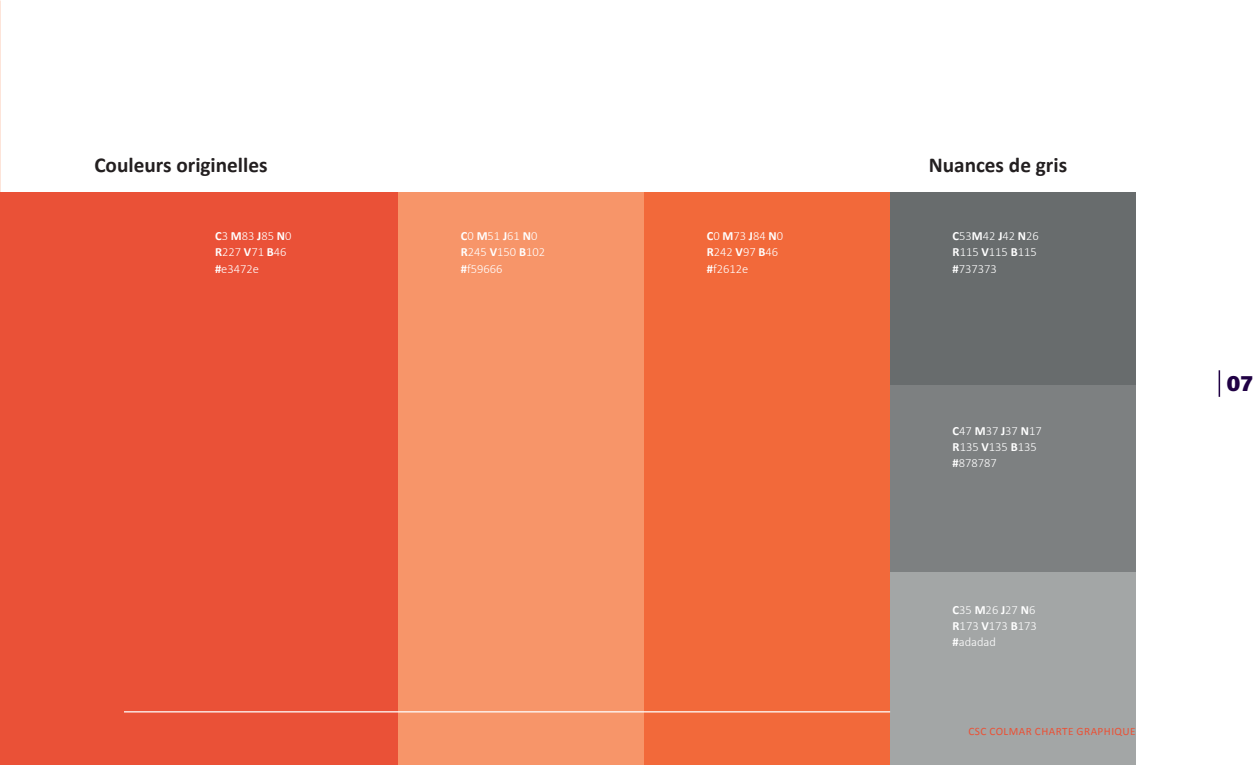
<style>
.page{position:relative;width:1260px;height:765px;background:#fff}
.page>*{position:absolute;margin:0;border:0;box-sizing:border-box;transform-origin:0 0}
.t1{font:900 22.5px "Acumin Pro";color:#200144}
.t2{font:700 21.25px "Calibri";color:#231f20}
.t3{font:300 12.5px/16.2px "Calibri";color:#fff}
.t4{font:11.25px "Calibri";letter-spacing:.04em;color:#ea5136}
.s1{font-weight:700}
</style>
<div class="page">
<div style="left:0;top:193px;width:398px;height:572px;background:#ea5137"></div>
<div style="left:644px;top:193px;width:248px;height:572px;background:#f2693a"></div>
<div style="left:890px;top:385px;width:246px;height:193px;background:#7d8081"></div>
<div style="left:890px;top:572px;width:246px;height:193px;background:#a3a6a6"></div>
<div style="left:398px;top:193px;width:246px;height:572px;background:#f79569"></div>
<div style="left:890px;top:193px;width:246px;height:192px;background:#686c6d"></div>
<hr style="left:124px;top:711px;width:766px;height:1px;background:#fff">
<svg style="left:1219px;top:370px;width:1px;height:27px"></svg>
<h2 class="t2" style="left:94px;top:150px;width:175px">Couleurs originelles</h2>
<h2 class="t2" style="left:929px;top:150px;width:140px">Nuances de gris</h2>
<p class="t3" style="left:215px;top:228px;width:78px"><span class="s1">C</span>3 <span class="s1">M</span>83 <span class="s1">J</span>85 <span class="s1">N</span>0<br><span class="s1">R</span>227 <span class="s1">V</span>71 <span class="s1">B</span>46 <span class="s1">#</span>e3472e</p>
<p class="t3" style="left:707px;top:228px;width:78px"><span class="s1">C</span>0 <span class="s1">M</span>73 <span class="s1">J</span>84 <span class="s1">N</span>0<br><span class="s1">R</span>242 <span class="s1">V</span>97 <span class="s1">B</span>46 <span class="s1">#</span>f2612e</p>
<p class="t3" style="left:461px;top:228px;width:86px"><span class="s1">C</span>0 <span class="s1">M</span>51 <span class="s1">J</span>61 <span class="s1">N</span>0<br><span class="s1">R</span>245 <span class="s1">V</span>150 <span class="s1">B</span>102 <span class="s1">#</span>f59666</p>
<p class="t3" style="left:953px;top:228px;width:88px"><span class="s1">C</span>53<span class="s1">M</span>42 <span class="s1">J</span>42 <span class="s1">N</span>26<br><span class="s1">R</span>115 <span class="s1">V</span>115 <span class="s1">B</span>115 <span class="s1">#</span>737373</p>
<p class="t3" style="left:953px;top:423px;width:91px"><span class="s1">C</span>47 <span class="s1">M</span>37 <span class="s1">J</span>37 <span class="s1">N</span>17<br><span class="s1">R</span>135 <span class="s1">V</span>135 <span class="s1">B</span>135 <span class="s1">#</span>878787</p>
<p class="t3" style="left:953px;top:601px;width:86px;text-align:justify"><span class="s1">C</span>35 <span class="s1">M</span>26 <span class="s1">J</span>27 <span class="s1">N</span>6<br><span class="s1">R</span>173 <span class="s1">V</span>173 <span class="s1">B</span>173 <span class="s1">#</span>adadad</p>
<p class="t4" style="left:968px;top:723px;width:169px">CSC COLMAR CHARTE GRAPHIQUE</p>
<h1 class="t1" style="left:1226px;top:367px;width:28px">07</h1>
</div>
